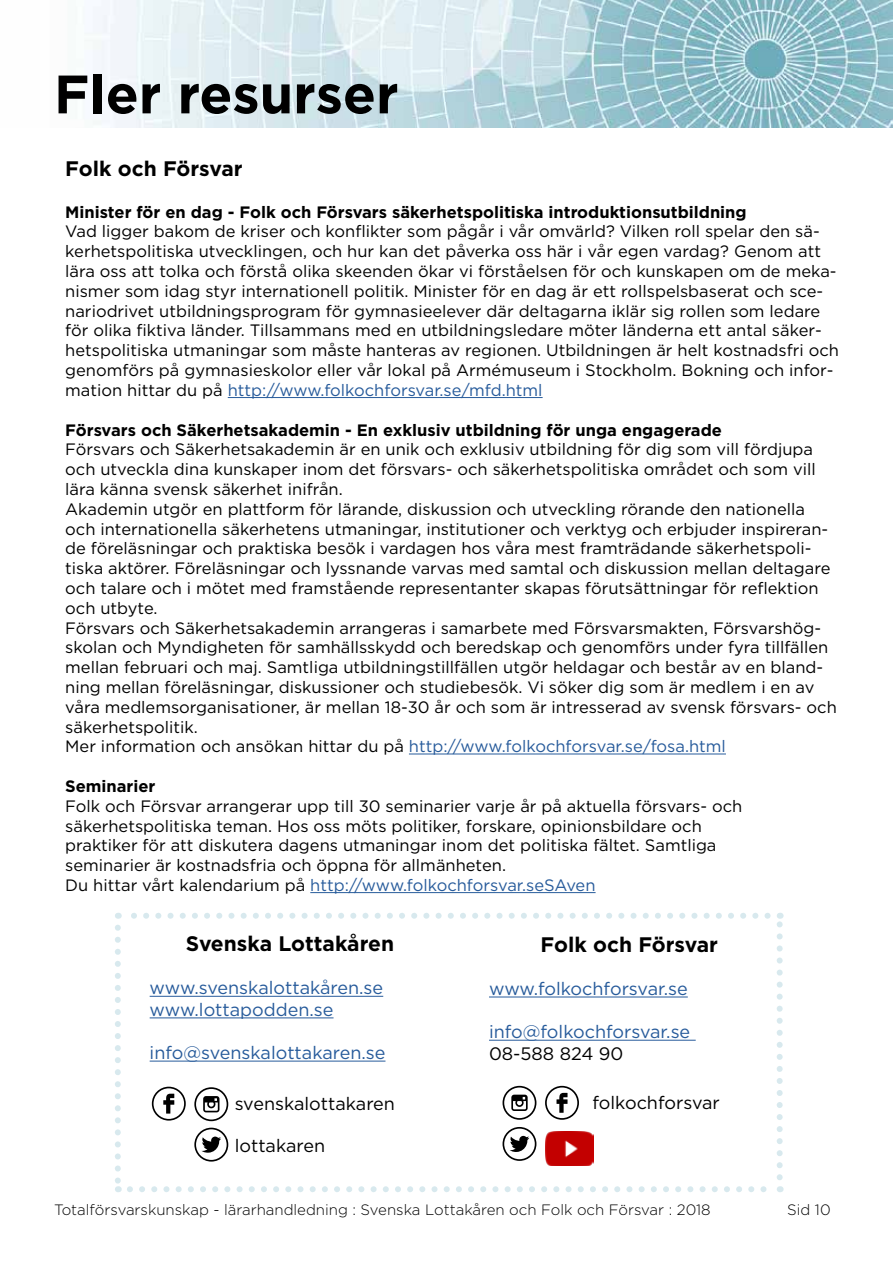
<style>
.page{position:relative;width:893px;height:1263px;background:#fff}
.page>*{position:absolute;margin:0;border:0;box-sizing:border-box;transform-origin:0 0}
.t1{font:700 54px "Gotham";color:#000}
.t2{font:700 21px "Gotham";color:#000}
.t3{font:18px/21.6px "Gotham";color:#275b9b}
.t4{font:18px "Gotham";color:#000}
.t5{font:16.5px/19.8px "Gotham";color:#000}
.t6{font:700 16.5px "Gotham";color:#000}
.t7{font:300 15px "Gotham";color:#000}
.s1{color:#275b9b}
</style>
<div class="page">
<hr style="left:228px;top:397px;width:315px;height:1px;background:#275b9b">
<hr style="left:409px;top:753px;width:317px;height:1px;background:#275b9b">
<hr style="left:310px;top:892px;width:286px;height:1px;background:#275b9b">
<img style="left:85px;top:0;width:808px;height:128px">
<hr style="left:150px;top:996px;width:233px;height:1px;background:#275b9b">
<hr style="left:150px;top:1017px;width:184px;height:1px;background:#275b9b">
<hr style="left:150px;top:1061px;width:235px;height:1px;background:#275b9b">
<svg style="left:152px;top:1087px;width:34px;height:33px"></svg>
<svg style="left:194px;top:1087px;width:34px;height:34px"></svg>
<svg style="left:194px;top:1128px;width:34px;height:33px"></svg>
<hr style="left:489px;top:996px;width:199px;height:1px;background:#275b9b">
<hr style="left:489px;top:1040px;width:207px;height:1px;background:#275b9b">
<svg style="left:502px;top:1086px;width:34px;height:34px"></svg>
<svg style="left:502px;top:1127px;width:34px;height:34px"></svg>
<svg style="left:545px;top:1086px;width:34px;height:34px"></svg>
<img style="left:545px;top:1131px;width:49px;height:34px">
<svg style="left:130px;top:1186px;width:637px;height:6px"></svg>
<svg style="left:115px;top:928px;width:6px;height:264px"></svg>
<svg style="left:777px;top:913px;width:6px;height:264px"></svg>
<svg style="left:118px;top:913px;width:650px;height:6px"></svg>
<h1 class="t1" style="left:54px;top:58px;width:346px">Fler resurser</h1>
<p class="t2" style="left:65px;top:155px;width:179px">Folk och Försvar</p>
<p class="t6" style="left:65px;top:201px;width:683px">Minister för en dag - Folk och Försvars säkerhetspolitiska introduktionsutbildning</p>
<p class="t5" style="left:65px;top:221px;width:775px">Vad ligger bakom de kriser och konflikter som pågår i vår omvärld? Vilken roll spelar den sä&shy;kerhetspolitiska utvecklingen, och hur kan det påverka oss här i vår egen vardag? Genom att lära oss att tolka och förstå olika skeenden ökar vi förståelsen för och kunskapen om de meka&shy;nismer som idag styr internationell politik. Minister för en dag är ett rollspelsbaserat och sce&shy;nariodrivet utbildningsprogram för gymnasieelever där deltagarna iklär sig rollen som ledare för olika fiktiva länder. Tillsammans med en utbildningsledare möter länderna ett antal säker&shy;hetspolitiska utmaningar som måste hanteras av regionen. Utbildningen är helt kostnadsfri och genomförs på gymnasieskolor eller vår lokal på Armémuseum i Stockholm. Bokning och infor&shy;mation hittar du på <span class="s1">http://www.folkochforsvar.se/mfd.html</span></p>
<p class="t6" style="left:65px;top:419px;width:658px">Försvars och Säkerhetsakademin - En exklusiv utbildning för unga engagerade</p>
<p class="t5" style="left:65px;top:439px;width:773px">Försvars och Säkerhetsakademin är en unik och exklusiv utbildning för dig som vill fördjupa och utveckla dina kunskaper inom det försvars- och säkerhetspolitiska området och som vill lära känna svensk säkerhet inifrån.<br>Akademin utgör en plattform för lärande, diskussion och utveckling rörande den nationella och internationella säkerhetens utmaningar, institutioner och verktyg och erbjuder inspireran&shy;de föreläsningar och praktiska besök i vardagen hos våra mest framträdande säkerhetspoli&shy;tiska aktörer. Föreläsningar och lyssnande varvas med samtal och diskussion mellan deltagare och talare och i mötet med framstående representanter skapas förutsättningar för reflektion och utbyte.<br>Försvars och Säkerhetsakademin arrangeras i samarbete med Försvarsmakten, Försvarshög&shy;skolan och Myndigheten för samhällsskydd och beredskap och genomförs under fyra tillfällen mellan februari och maj. Samtliga utbildningstillfällen utgör heldagar och består av en bland&shy;ning mellan föreläsningar, diskussioner och studiebesök. Vi söker dig som är medlem i en av våra medlemsorganisationer, är mellan 18-30 år och som är intresserad av svensk försvars- och säkerhetspolitik.<br>Mer information och ansökan hittar du på <span class="s1">http://www.folkochforsvar.se/fosa.html</span></p>
<p class="t6" style="left:65px;top:775px;width:92px">Seminarier</p>
<p class="t5" style="left:65px;top:796px;width:678px">Folk och Försvar arrangerar upp till 30 seminarier varje år på aktuella försvars- och säkerhetspolitiska teman. Hos oss möts politiker, forskare, opinionsbildare och praktiker för att diskutera dagens utmaningar inom det politiska fältet. Samtliga seminarier är kostnadsfria och öppna för allmänheten.<br>Du hittar vårt kalendarium på <span class="s1">http://www.folkochforsvar.seSAven</span></p>
<p class="t2" style="left:186px;top:930px;width:210px">Svenska Lottakåren</p>
<p class="t3" style="left:150px;top:977px;width:235px">www.svenskalottakåren.se www.lottapodden.se</p>
<p class="t3" style="left:150px;top:1042px;width:237px">info@svenskalottakaren.se</p>
<p class="t4" style="left:235px;top:1092px;width:162px">svenskalottakaren</p>
<p class="t4" style="left:235px;top:1134px;width:92px">lottakaren</p>
<p class="t2" style="left:541px;top:931px;width:179px">Folk och Försvar</p>
<p class="t3" style="left:489px;top:978px;width:200px">www.folkochforsvar.se</p>
<p class="t3" style="left:489px;top:1021px;width:203px">info@folkochforsvar.se</p>
<p class="t4" style="left:489px;top:1042px;width:136px">08-588 824 90</p>
<p class="t4" style="left:592px;top:1091px;width:129px">folkochforsvar</p>
<p class="t7" style="left:54px;top:1201px;width:658px">Totalförsvarskunskap - lärarhandledning : Svenska Lottakåren och Folk och Försvar : 2018</p>
<p class="t7" style="left:787px;top:1201px;width:45px">Sid 10</p>
</div>
